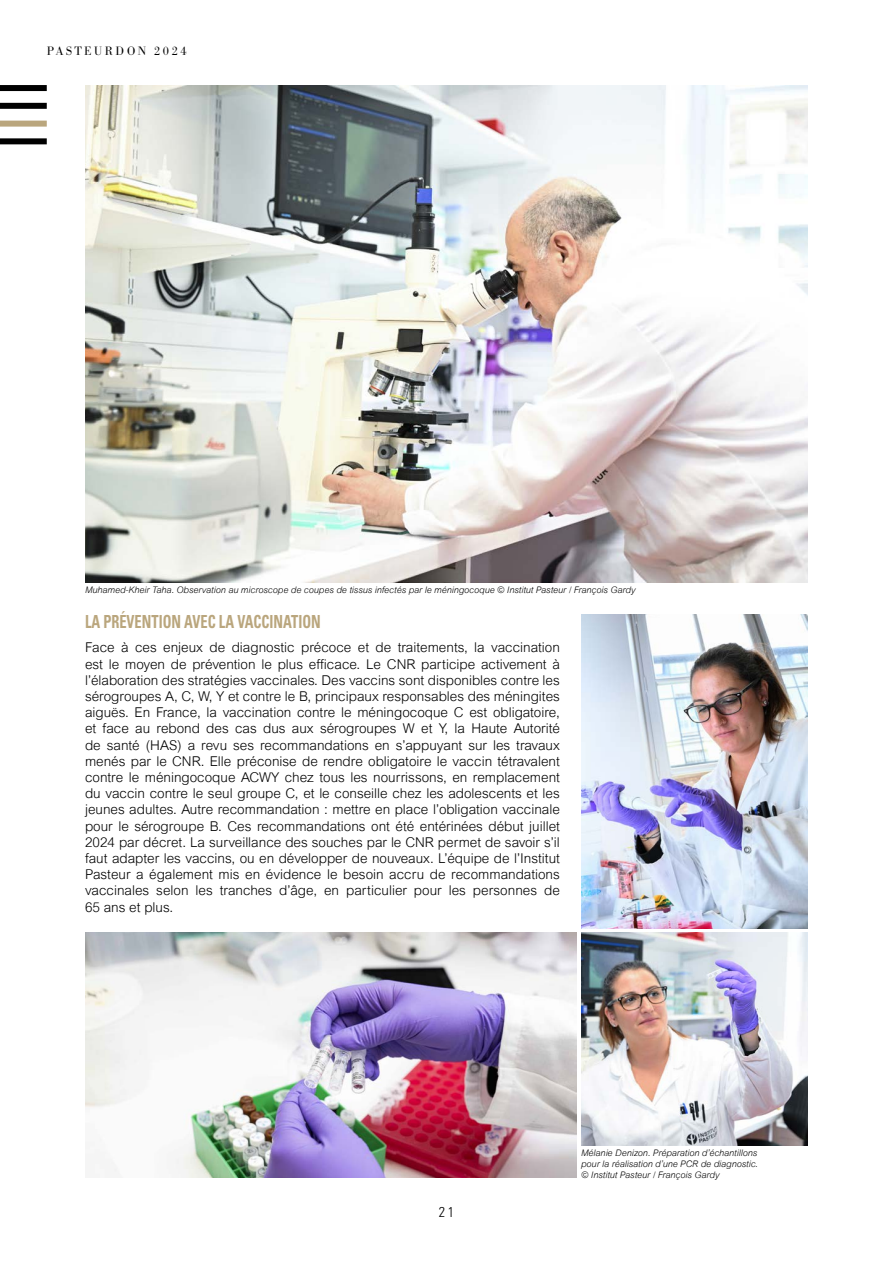
<style>
.page{position:relative;width:893px;height:1263px;background:#fff}
.page>*{position:absolute;margin:0;border:0;box-sizing:border-box;transform-origin:0 0}
.t1{font:700 condensed 18px "Univers LT Std";color:#baa67d;scale:.8 1}
.t2{font:300 condensed 14.25px "Univers LT Std";color:#000}
.t3{font:300 13.5px/16.2px "Arial";color:#000;text-align:justify}
.t4{font:300 12px "Bodoni BE";letter-spacing:.21em;color:#000}
.t5{font:italic 300 9px/10.8px "Arial";color:#000;text-align:justify}
</style>
<div class="page">
<img style="left:85px;top:85px;width:723px;height:498px">
<img style="left:85px;top:933px;width:492px;height:245px">
<img style="left:581px;top:615px;width:227px;height:314px">
<img style="left:581px;top:933px;width:227px;height:212px">
<div style="left:0;top:138px;width:47px;height:6px;background:#000"></div>
<div style="left:0;top:121px;width:47px;height:6px;background:#baa67d"></div>
<div style="left:0;top:103px;width:47px;height:6px;background:#000"></div>
<div style="left:0;top:85px;width:47px;height:6px;background:#000"></div>
<p class="t4" style="left:47px;top:44px;width:141px">PASTEURDON 2024</p>
<p class="t5" style="left:85px;top:585px;width:552px">Muhamed-Kheir Taha. Observation au microscope de coupes de tissus infectés par le méningocoque © Institut Pasteur / François Gardy</p>
<p class="t1" style="left:85px;top:610px;width:296px">LA PRÉVENTION AVEC LA VACCINATION</p>
<p class="t3" style="left:85px;top:640px;width:476px">Face à ces enjeux de diagnostic précoce et de traitements, la vaccination est le moyen de prévention le plus efficace. Le CNR participe activement à l’élaboration des stratégies vaccinales. Des vaccins sont disponibles contre les sérogroupes A, C, W, Y et contre le B, principaux responsables des méningites aiguës. En France, la vaccination contre le méningocoque C est obligatoire, et face au rebond des cas dus aux sérogroupes W et Y, la Haute Autorité de santé (HAS) a revu ses recommandations en s’appuyant sur les travaux menés par le CNR. Elle préconise de rendre obligatoire le vaccin tétravalent contre le méningocoque ACWY chez tous les nourrissons, en remplacement du vaccin contre le seul groupe C, et le conseille chez les adolescents et les jeunes adultes. Autre recommandation : mettre en place l’obligation vaccinale pour le sérogroupe B. Ces recommandations ont été entérinées début juillet 2024 par décret. La surveillance des souches par le CNR permet de savoir s’il faut adapter les vaccins, ou en développer de nouveaux. L’équipe de l’Institut Pasteur a également mis en évidence le besoin accru de recommandations vaccinales selon les tranches d’âge, en particulier pour les personnes de 65 ans et plus.</p>
<p class="t2" style="left:439px;top:1204px;width:17px">21</p>
<p class="t5" style="left:581px;top:1148px;width:178px">Mélanie Denizon. Préparation d’échantillons pour la réalisation d’une PCR de diagnostic. © Institut Pasteur / François Gardy</p>
</div>
